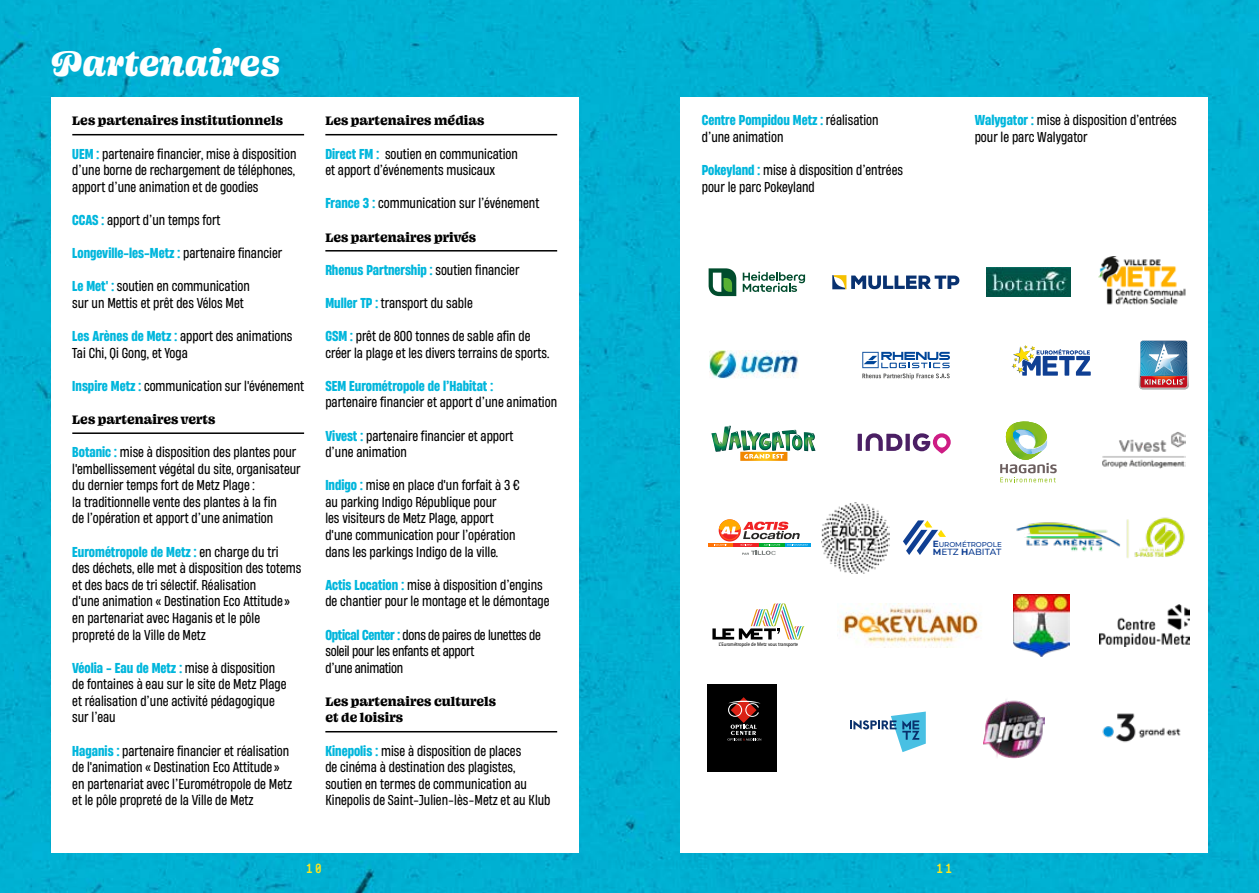
<style>
.page{position:relative;width:1259px;height:893px;background:#00b0d2}
.page>*{position:absolute;margin:0;border:0;box-sizing:border-box;transform-origin:0 0}
.texte_courant{font:italic 36px "Ohno Blazeface 12 Point";color:#fff}
.texte_courant-2{font:13.5px/16.6px "Heading Now 54";color:#000}
.texte_courant-3{font:13.5px/16.6px "Ohno Blazeface 12 Point";color:#000}
.texte_courant-4{font:13.5px/16.6px "Heading Now 54";letter-spacing:-.02em;color:#000}
.texte_courant-5{font:700 13.5px "Heading Now 56";color:#00b6dc}
.t1{font:13.5px "Mono 45 Headline";color:#ffe61a}
.t2{font:500 9px "Montserrat";letter-spacing:.005em;color:#0f3f93}
.t3{font:500 7.2px "Montserrat";letter-spacing:-.01em;color:#0f3f93}
.t4{font:6px "Franklin Gothic URW Boo";color:#727776;scale:1.38 1}
.t5{font:condensed 5.1px "Frutiger LT Std";color:#000}
.s1{font-family:"Heading Now 56";font-weight:700;color:#00b6dc}
.s2{font-family:"Heading Now 54";font-weight:400;color:#000}
.s3{font-weight:700;font-size:9px}
.s4{font-weight:700}
</style>
<div class="page">
<div style="left:51px;top:97px;width:527px;height:756px;background:#fff"></div>
<hr style="left:72px;top:134px;width:232px;height:1px;background:#000">
<hr style="left:72px;top:432px;width:232px;height:2px;background:#000">
<hr style="left:325px;top:134px;width:232px;height:1px;background:#000">
<hr style="left:325px;top:250px;width:232px;height:2px;background:#000">
<hr style="left:325px;top:731px;width:232px;height:1px;background:#000">
<div style="left:680px;top:97px;width:528px;height:756px;background:#fff"></div>
<svg style="left:708px;top:268px;width:28px;height:28px"></svg>
<svg style="left:742px;top:272px;width:63px;height:20px"></svg>
<svg style="left:832px;top:275px;width:127px;height:14px"></svg>
<img style="left:986px;top:268px;width:84px;height:28px">
<img style="left:1098px;top:257px;width:88px;height:48px">
<svg style="left:711px;top:425px;width:105px;height:36px"></svg>
<svg style="left:1000px;top:421px;width:56px;height:61px"></svg>
<img style="left:1102px;top:432px;width:83px;height:36px">
<svg style="left:865px;top:433px;width:37px;height:18px"></svg>
<div style="left:905px;top:434px;width:5px;height:17px;background:#4b1f64"></div>
<div style="left:857px;top:434px;width:5px;height:17px;background:#4b1f64"></div>
<svg style="left:913px;top:433px;width:37px;height:21px"></svg>
<hr style="left:708px;top:543px;width:25px;height:3px;background:#ff7406">
<hr style="left:785px;top:543px;width:25px;height:3px;background:#00a1e7">
<svg style="left:715px;top:519px;width:93px;height:36px"></svg>
<img style="left:821px;top:502px;width:69px;height:71px">
<svg style="left:903px;top:520px;width:43px;height:35px"></svg>
<img style="left:1016px;top:517px;width:169px;height:41px">
<svg style="left:712px;top:603px;width:92px;height:36px"></svg>
<img style="left:837px;top:603px;width:145px;height:45px">
<img style="left:1014px;top:595px;width:55px;height:61px">
<img style="left:1099px;top:604px;width:90px;height:42px">
<div style="left:707px;top:684px;width:69px;height:88px;background:#000"></div>
<svg style="left:727px;top:697px;width:34px;height:44px"></svg>
<svg style="left:850px;top:712px;width:76px;height:40px"></svg>
<img style="left:983px;top:699px;width:61px;height:60px">
<img style="left:1102px;top:713px;width:79px;height:30px">
<img style="left:709px;top:350px;width:90px;height:28px">
<svg style="left:862px;top:352px;width:88px;height:27px"></svg>
<svg style="left:1139px;top:340px;width:49px;height:49px;background:#79829b"></svg>
<img style="left:1161px;top:356px;width:16px;height:5px">
<svg style="left:1011px;top:345px;width:79px;height:31px"></svg>
<p class="texte_courant" style="left:51px;top:38px;width:231px">Partenaires</p>
<p class="texte_courant-3" style="left:72px;top:112px;width:212px">Les partenaires institutionnels</p>
<p class="texte_courant-2" style="left:72px;top:145px;width:226px;text-align:justify"><span class="s1">UEM :</span> partenaire financier, mise à disposition d’une borne de rechargement de téléphones, apport d’une animation et de goodies</p>
<p class="texte_courant-2" style="left:72px;top:211px;width:150px"><span class="s1">CCAS :</span> apport d’un temps fort</p>
<p class="texte_courant-5" style="left:72px;top:243px;width:211px">Longeville-les-Metz : <span class="s2">partenaire financier</span></p>
<p class="texte_courant-2" style="left:72px;top:278px;width:179px"><span class="s1">Le Met' :</span> soutien en communication</p>
<p class="texte_courant-2" style="left:72px;top:294px;width:173px">sur un Mettis et prêt des Vélos Met</p>
<p class="texte_courant-2" style="left:72px;top:327px;width:222px"><span class="s1">Les Arènes de Metz :</span> apport des animations<br>Tai Chi, Qi Gong, et Yoga</p>
<p class="texte_courant-2" style="left:72px;top:377px;width:233px"><span class="s1">Inspire Metz :</span> communication sur l'événement</p>
<p class="texte_courant-3" style="left:72px;top:411px;width:145px">Les partenaires verts</p>
<p class="texte_courant-2" style="left:72px;top:443px;width:230px"><span class="s1">Botanic :</span> mise à disposition des plantes pour l'embellissement végétal du site, organisateur du dernier temps fort de Metz Plage :<br>la traditionnelle vente des plantes à la fin</p>
<p class="texte_courant-2" style="left:72px;top:510px;width:202px">de l’opération et apport d’une animation</p>
<p class="texte_courant-2" style="left:72px;top:543px;width:231px"><span class="s1">Eurométropole de Metz :</span> en charge du tri<br>des déchets, elle met à disposition des totems et des bacs de tri sélectif. Réalisation</p>
<p class="texte_courant-2" style="left:72px;top:593px;width:219px">d'une animation « Destination Eco Attitude » en partenariat avec Haganis et le pôle propreté de la Ville de Metz</p>
<p class="texte_courant-2" style="left:72px;top:659px;width:216px"><span class="s1">Véolia - Eau de Metz :</span> mise à disposition de fontaines à eau sur le site de Metz Plage et réalisation d’une activité pédagogique sur l’eau</p>
<p class="texte_courant-2" style="left:72px;top:742px;width:218px"><span class="s1">Haganis :</span> partenaire financier et réalisation de l'animation « Destination Eco Attitude »</p>
<p class="texte_courant-2" style="left:72px;top:775px;width:221px">en partenariat avec l’Eurométropole de Metz et le pôle propreté de la Ville de Metz</p>
<p class="texte_courant-3" style="left:325px;top:112px;width:161px">Les partenaires médias</p>
<p class="texte_courant-2" style="left:325px;top:145px;width:194px"><span class="s1">Direct FM :</span> soutien en communication et apport d’événements musicaux</p>
<p class="texte_courant-2" style="left:325px;top:195px;width:215px"><span class="s1">France 3 :</span> communication sur l’événement</p>
<p class="texte_courant-3" style="left:325px;top:228px;width:152px">Les partenaires privés</p>
<p class="texte_courant-5" style="left:325px;top:260px;width:196px">Rhenus Partnership : <span class="s2">soutien financier</span></p>
<p class="texte_courant-2" style="left:325px;top:294px;width:149px"><span class="s1">Muller TP :</span> transport du sable</p>
<p class="texte_courant-2" style="left:325px;top:327px;width:225px"><span class="s1">GSM :</span> prêt de 800 tonnes de sable afin de créer la plage et les divers terrains de sports.</p>
<p class="texte_courant-2" style="left:325px;top:377px;width:233px"><span class="s1">SEM Eurométropole de l’Habitat :<br></span>partenaire financier et apport d’une animation</p>
<p class="texte_courant-2" style="left:325px;top:427px;width:190px"><span class="s1">Vivest :</span> partenaire financier et apport d’une animation</p>
<p class="texte_courant-2" style="left:325px;top:477px;width:196px"><span class="s1">Indigo :</span> mise en place d'un forfait à 3 €</p>
<p class="texte_courant-2" style="left:325px;top:493px;width:192px">au parking Indigo République pour<br>les visiteurs de Metz Plage, apport d'une communication pour l’opération dans les parkings Indigo de la ville.</p>
<p class="texte_courant-2" style="left:325px;top:576px;width:226px"><span class="s1">Actis Location :</span> mise à disposition d’engins de chantier pour le montage et le démontage</p>
<p class="texte_courant-4" style="left:325px;top:626px;width:217px"><span class="s1">Optical Center :</span> dons de paires de lunettes de soleil pour les enfants et apport<br>d’une animation</p>
<p class="texte_courant-3" style="left:325px;top:693px;width:172px">Les partenaires culturels et de loisirs</p>
<p class="texte_courant-2" style="left:325px;top:742px;width:197px"><span class="s1">Kinepolis :</span> mise à disposition de places de cinéma à destination des plagistes,</p>
<p class="texte_courant-2" style="left:325px;top:775px;width:227px">soutien en termes de communication au<br>Kinepolis de Saint-Julien-lès-Metz et au Klub</p>
<p class="texte_courant-2" style="left:702px;top:112px;width:178px"><span class="s1">Centre Pompidou Metz :</span> réalisation d’une animation</p>
<p class="texte_courant-2" style="left:702px;top:161px;width:203px"><span class="s1">Pokeyland :</span> mise à disposition d’entrées</p>
<p class="texte_courant-2" style="left:702px;top:178px;width:114px">pour le parc Pokeyland</p>
<p class="texte_courant-2" style="left:974px;top:112px;width:204px"><span class="s1">Walygator :</span> mise à disposition d’entrées pour le parc Walygator</p>
<p class="t4" style="left:771px;top:549px;width:5px">C</p>
<p class="t5" style="left:718px;top:641px;width:81px">L’Eurométropole de Metz vous transporte</p>
<p class="t3" style="left:932px;top:539px;width:71px"><span class="s3">E</span>UROMÉTROPOLE</p>
<p class="t2" style="left:932px;top:546px;width:70px"><span class="s4">M</span>ETZ <span class="s4">H</span>ABITAT</p>
<p class="t1" style="left:306px;top:860px;width:16px">10</p>
<p class="t1" style="left:937px;top:860px;width:16px">11</p>
</div>
